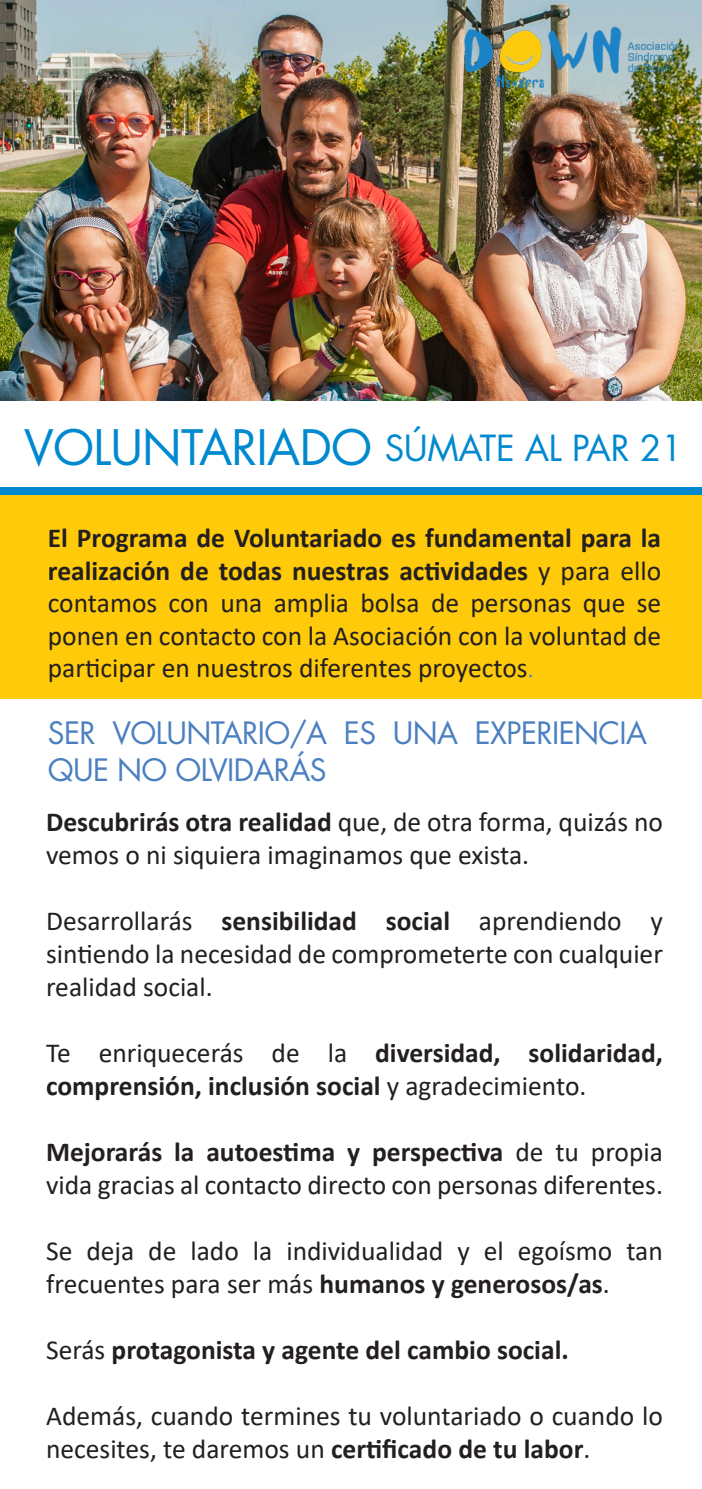
<style>
.page{position:relative;width:702px;height:1489px;background:#fff}
.page>*{position:absolute;margin:0;border:0;box-sizing:border-box;transform-origin:0 0}
.t1{font:47.5px "Futura Std";letter-spacing:-.015em;color:#0089cf}
.t2{font:35px "Futura Std";letter-spacing:-.01em;color:#0089cf}
.t3{font:30px/37.5px "Futura Std";letter-spacing:-.02em;color:#4a7fc0}
.t4{font:27.5px/33px "Calibri";color:#231f20}
.t5{font:700 27.5px/33px "Calibri";color:#231f20}
.s1{font-weight:700}
.s2{font-family:"Futura LT";font-size:22.5px;color:#4a7fc0}
.s3{font-weight:400}
</style>
<div class="page">
<div style="left:0;top:495px;width:702px;height:203px;background:#feca0a"></div>
<div style="left:0;top:488px;width:702px;height:7px;background:#0089cf"></div>
<img style="left:0;top:0;width:702px;height:400px">
<img style="left:443px;top:0;width:259px;height:150px">
<p class="t1" style="left:24px;top:417px;width:349px">VOLUNTARIADO</p>
<p class="t2" style="left:384px;top:426px;width:299px">SÚMATE AL PAR 21</p>
<p class="t4" style="left:48px;top:521px;width:615px;text-align:justify"><span class="s1">El Programa de Voluntariado es fundamental para la realización de todas nuestras actividades</span> y para ello contamos con una amplia bolsa de personas que se ponen en contacto con la Asociación con la voluntad de participar en nuestros diferentes proyectos<span class="s2">.</span></p>
<p class="t3" style="left:48px;top:714px;width:600px">SER VOLUNTARIO/A ES UNA EXPERIENCIA<br>QUE NO OLVIDARÁS</p>
<p class="t4" style="left:46px;top:804px;width:618px"><span class="s1">Descubrirás otra realidad</span> que, de otra forma, quizás no vemos o ni siquiera imaginamos que exista.</p>
<p class="t4" style="left:46px;top:903px;width:618px;text-align:justify">Desarrollarás <span class="s1">sensibilidad social</span> aprendiendo y sintiendo la necesidad de comprometerte con cualquier realidad social.</p>
<p class="t5" style="left:46px;top:1035px;width:618px"><span class="s3">Te enriquecerás de la</span> diversidad, solidaridad, comprensión, inclusión social <span class="s3">y agradecimiento.</span></p>
<p class="t4" style="left:46px;top:1134px;width:618px"><span class="s1">Mejorarás la autoestima y perspectiva</span> de tu propia vida gracias al contacto directo con personas diferentes.</p>
<p class="t4" style="left:46px;top:1233px;width:618px">Se deja de lado la individualidad y el egoísmo tan frecuentes para ser más <span class="s1">humanos y generosos/as</span>.</p>
<p class="t5" style="left:46px;top:1332px;width:524px"><span class="s3">Serás</span> protagonista y agente del cambio social.</p>
<p class="t4" style="left:46px;top:1398px;width:618px">Además, cuando termines tu voluntariado o cuando lo necesites, te daremos un <span class="s1">certificado de tu labor</span>.</p>
</div>
